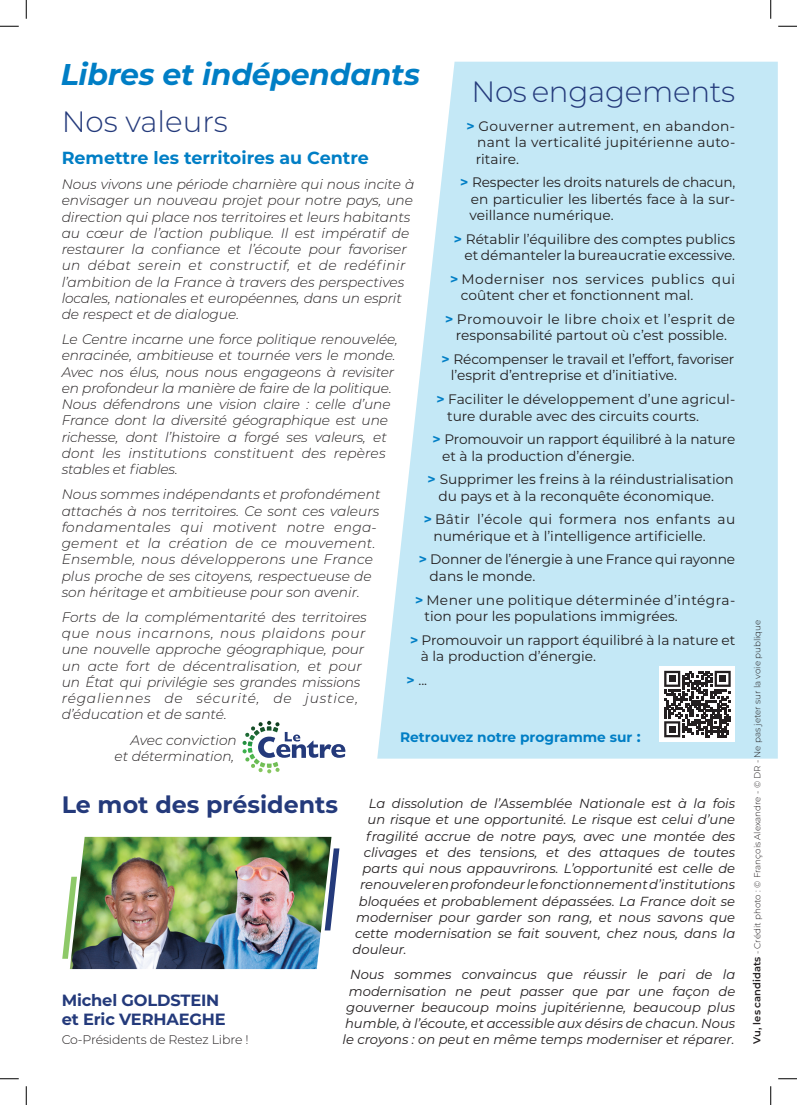
<style>
.page{position:relative;width:797px;height:1105px;background:#fff}
.page>*{position:absolute;margin:0;border:0;box-sizing:border-box;transform-origin:0 0}
.t1{font:italic 700 30px "Montserrat";letter-spacing:-.01em;color:#007ec5}
.t2{font:300 29.38px "Montserrat";letter-spacing:-.01em;color:#243a7b}
.t3{font:700 23.75px "Montserrat";color:#243a7b}
.t4{font:700 17.5px "Montserrat";color:#007ec5}
.t5{font:700 16.25px/18.8px "Montserrat";letter-spacing:-.01em;color:#243a7b}
.t6{font:italic 300 13.75px/16.2px "Montserrat";color:#231f20}
.t7{font:13.75px/16.5px "Montserrat";color:#231f20}
.t8{font:13.75px/16.5px "Montserrat";letter-spacing:.03em;color:#231f20}
.t9{font:700 13.75px "Montserrat";color:#007ec5}
.t10{font:italic 13.12px/16.2px "Montserrat";color:#231f20;text-align:center}
.t11{font:300 12.5px "Montserrat";letter-spacing:-.01em;color:#231f20}
.t12{font:300 8.75px "Montserrat";color:#231f20}
.s1{font-weight:700;color:#007ec5}
.s2{font-size:15px}
.s3{font-weight:600;font-size:10px}
</style>
<div class="page">
<svg style="left:377px;top:62px;width:400px;height:697px;background:#caeaf6"></svg>
<img style="left:70px;top:837px;width:261px;height:132px">
<svg style="left:325px;top:848px;width:14px;height:82px"></svg>
<svg style="left:62px;top:877px;width:15px;height:82px"></svg>
<div style="left:659px;top:666px;width:76px;height:76px;background:#fff"></div>
<svg style="left:664px;top:671px;width:66px;height:66px"></svg>
<div style="left:668px;top:675px;width:7px;height:7px;background:#231f20"></div>
<div style="left:719px;top:675px;width:7px;height:7px;background:#231f20"></div>
<div style="left:668px;top:726px;width:7px;height:7px;background:#231f20"></div>
<svg style="left:242px;top:721px;width:103px;height:52px"></svg>
<svg style="left:0;top:25px;width:19px;height:2px"></svg>
<svg style="left:778px;top:25px;width:19px;height:2px"></svg>
<svg style="left:0;top:1078px;width:19px;height:1px"></svg>
<svg style="left:778px;top:1078px;width:19px;height:1px"></svg>
<svg style="left:25px;top:0;width:2px;height:19px"></svg>
<svg style="left:25px;top:1086px;width:2px;height:19px"></svg>
<svg style="left:770px;top:0;width:1px;height:19px"></svg>
<svg style="left:770px;top:1086px;width:1px;height:19px"></svg>
<h1 class="t1" style="left:61px;top:53px;width:360px">Libres et indépendants</h1>
<h2 class="t2" style="left:471px;top:72px;width:265px">Nos engagements</h2>
<p class="t7" style="left:476px;top:117px;width:261px;text-align:justify;text-indent:-10px"><span class="s1">&gt;</span> Gouverner autrement, en abandon&shy;nant la verticalité jupitérienne auto&shy;ritaire.</p>
<p class="t7" style="left:469px;top:174px;width:267px;text-align:justify;text-indent:-10px"><span class="s1">&gt;</span> Respecter les droits naturels de chacun, en particulier les libertés face à la sur&shy;veillance numérique.</p>
<p class="t7" style="left:454px;top:230px;width:283px;text-align:right"><span class="s1">&gt;</span> Rétablir l’équilibre des comptes publics et démanteler la bureaucratie excessive.</p>
<p class="t8" style="left:461px;top:270px;width:276px;text-indent:-11px"><span class="s1">&gt;</span> Moderniser nos services publics qui coûtent cher et fonctionnent mal.</p>
<p class="t7" style="left:445px;top:310px;width:291px;text-align:center"><span class="s1">&gt;</span> Promouvoir le libre choix et l’esprit de responsabilité partout où c’est possible.</p>
<p class="t7" style="left:451px;top:350px;width:285px;text-indent:-10px"><span class="s1">&gt;</span> Récompenser le travail et l’effort, favoriser l’esprit d’entreprise et d’initiative.</p>
<p class="t7" style="left:447px;top:390px;width:290px;text-indent:-11px"><span class="s1">&gt;</span> Faciliter le développement d’une agricul&shy;ture durable avec des circuits courts.</p>
<p class="t7" style="left:442px;top:431px;width:295px;text-indent:-10px"><span class="s1">&gt;</span> Promouvoir un rapport équilibré à la nature et à la production d’énergie.</p>
<p class="t7" style="left:438px;top:471px;width:297px;text-indent:-11px"><span class="s1">&gt;</span> Supprimer les freins à la réindustrialisation du pays et à la reconquête économique.</p>
<p class="t7" style="left:433px;top:511px;width:303px;text-indent:-10px"><span class="s1">&gt;</span> Bâtir l’école qui formera nos enfants au numérique et à l’intelligence artificielle.</p>
<p class="t7" style="left:429px;top:551px;width:307px;text-indent:-11px"><span class="s1">&gt;</span> Donner de l’énergie à une France qui rayonne dans le monde.</p>
<p class="t7" style="left:424px;top:591px;width:312px;text-indent:-10px"><span class="s1">&gt;</span> Mener une politique déterminée d’intégra&shy;tion pour les populations immigrées.</p>
<p class="t7" style="left:421px;top:631px;width:316px;text-indent:-11px"><span class="s1">&gt;</span> Promouvoir un rapport équilibré à la nature et à la production d’énergie.</p>
<p class="t7" style="left:406px;top:671px;width:22px"><span class="s1">&gt;</span> ...</p>
<h2 class="t2" style="left:62px;top:102px;width:168px">Nos valeurs</h2>
<p class="t4" style="left:62px;top:145px;width:309px">Remettre les territoires au Centre</p>
<p class="t6" style="left:62px;top:176px;width:354px">Nous vivons une période charnière qui nous incite à envisager un nouveau projet pour notre pays, une direction qui place nos territoires et leurs habitants au cœur de l’action publique. Il est impératif de restaurer la confiance et l’écoute pour favoriser un débat serein et constructif, et de redéfinir l’ambition de la France à travers des perspectives locales, nationales et européennes, dans un esprit de respect et de dialogue.</p>
<p class="t6" style="left:62px;top:331px;width:338px">Le Centre incarne une force politique renouvelée, enracinée, ambitieuse et tournée vers le monde.<br>Avec nos élus, nous nous engageons à revisiter en profondeur la manière de faire de la politique.<br>Nous défendrons une vision claire : celle d’une France dont la diversité géographique est une richesse, dont l’histoire a forgé ses valeurs, et dont les institutions constituent des repères stables et fiables.</p>
<p class="t6" style="left:62px;top:486px;width:320px">Nous sommes indépendants et profondément attachés à nos territoires. Ce sont ces valeurs fondamentales qui motivent notre enga&shy;gement et la création de ce mouvement.<br>Ensemble, nous développerons une France plus proche de ses citoyens, respectueuse de son héritage et ambitieuse pour son avenir.</p>
<p class="t6" style="left:62px;top:608px;width:307px">Forts de la complémentarité des territoires que nous incarnons, nous plaidons pour une nouvelle approche géographique, pour un acte fort de décentralisation, et pour un État qui privilégie ses grandes missions régaliennes de sécurité, de justice, d’éducation et de santé.</p>
<p class="t6" style="left:114px;top:731px;width:124px;text-align:right">Avec conviction et détermination,</p>
<h3 class="t3" style="left:62px;top:787px;width:278px">Le mot des présidents</h3>
<p class="t9" style="left:400px;top:727px;width:242px">Retrouvez notre programme sur <span class="s2">:</span></p>
<p class="t10" style="left:369px;top:795px;width:368px">La dissolution de l’Assemblée Nationale est à la fois</p>
<p class="t10" style="left:367px;top:811px;width:369px">un risque et une opportunité. Le risque est celui d’une</p>
<p class="t10" style="left:366px;top:827px;width:370px">fragilité accrue de notre pays, avec une montée des</p>
<p class="t10" style="left:364px;top:843px;width:373px">clivages et des tensions, et des attaques de toutes</p>
<p class="t10" style="left:362px;top:860px;width:374px">parts qui nous appauvrirons. L’opportunité est celle de</p>
<p class="t10" style="left:360px;top:876px;width:377px">renouveler en profondeur le fonctionnement d’institutions</p>
<p class="t10" style="left:359px;top:892px;width:378px">bloquées et probablement dépassées. La France doit se</p>
<p class="t10" style="left:356px;top:908px;width:380px">moderniser pour garder son rang, et nous savons que</p>
<p class="t10" style="left:355px;top:925px;width:382px">cette modernisation se fait souvent, chez nous, dans la</p>
<p class="t10" style="left:352px;top:941px;width:56px">douleur.</p>
<p class="t10" style="left:342px;top:966px;width:394px">Nous sommes convaincus que réussir le pari de la modernisation ne peut passer que par une façon de gouverner beaucoup moins jupitérienne, beaucoup plus humble, à l’écoute, et accessible aux désirs de chacun. Nous le croyons : on peut en même temps moderniser et réparer.</p>
<p class="t5" style="left:62px;top:990px;width:165px">Michel GOLDSTEIN et Eric VERHAEGHE</p>
<p class="t11" style="left:62px;top:1031px;width:188px">Co-Présidents de Restez Libre !</p>
<p class="t12" style="left:751px;top:1043px;width:425px;rotate:-90deg"><span class="s3">Vu, les candidats</span> - Crédit photo : © François Alexandre - © DR - Ne pas jeter sur la voie publique</p>
</div>
